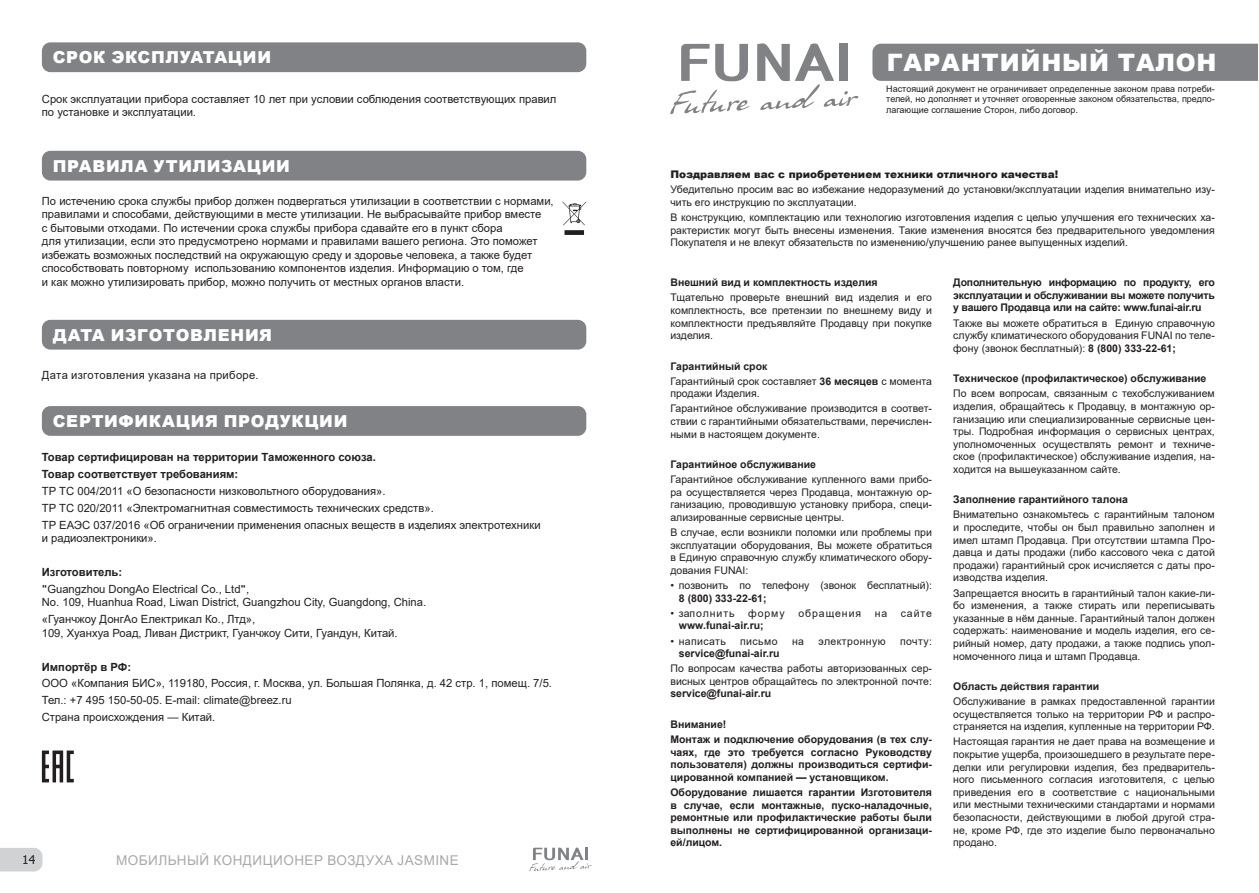
<style>
.page{position:relative;width:1259px;height:893px;background:#fff}
.page>*{position:absolute;margin:0;border:0;box-sizing:border-box;transform-origin:0 0}
.t1{font:900 24px "Arial";letter-spacing:.035em;color:#fff}
.t2{font:900 16.5px "Arial";letter-spacing:.04em;color:#fff}
.t3{font:13.5px "Arial";letter-spacing:.035em;color:#a8a9ad}
.t4{font:12px "Tahoma";color:#231f20}
.t5{font:11.25px/13.5px "Arial";color:#231f20}
.t6{font:700 11.25px/17px "Arial";color:#231f20}
.t7{font:11.25px "Arial";letter-spacing:.025em;color:#231f20}
.t8{font:10.5px/12.6px "Arial";color:#231f20;text-align:justify}
.t9{font:700 10.5px/12.6px "Arial";color:#231f20;text-align:justify}
.t10{font:900 10.5px "Arial";color:#231f20}
.t11{font:10.5px "Arial";letter-spacing:.04em;color:#231f20}
.t12{font:10.5px "Arial";letter-spacing:.09em;color:#231f20}
.t13{font:9px/10.8px "Arial";color:#231f20;text-align:justify}
.s1{font-weight:700}
.s2{font-family:"Segoe UI";font-weight:700}
</style>
<div class="page">
<svg style="left:0;top:848px;width:43px;height:23px"></svg>
<svg style="left:529px;top:847px;width:62px;height:24px"></svg>
<svg style="left:562px;top:201px;width:24px;height:34px"></svg>
<svg style="left:42px;top:750px;width:32px;height:32px"></svg>
<div style="left:872px;top:44px;width:385px;height:37px;background:#808285"></div>
<svg style="left:670px;top:90px;width:79px;height:24px"></svg>
<svg style="left:681px;top:44px;width:28px;height:37px"></svg>
<svg style="left:715px;top:44px;width:33px;height:37px"></svg>
<svg style="left:757px;top:43px;width:101px;height:67px"></svg>
<div style="left:42px;top:406px;width:544px;height:30px;background:#808285;border-radius:9px"></div>
<div style="left:42px;top:320px;width:544px;height:30px;background:#808285;border-radius:9px"></div>
<div style="left:42px;top:42px;width:544px;height:30px;background:#808285;border-radius:9px"></div>
<div style="left:42px;top:151px;width:544px;height:30px;background:#808285;border-radius:9px"></div>
<h2 class="t2" style="left:53px;top:45px;width:220px">СРОК ЭКСПЛУАТАЦИИ</h2>
<p class="t5" style="left:42px;top:92px;width:516px">Срок эксплуатации прибора составляет 10 лет при условии соблюдения соответствующих правил по установке и эксплуатации.</p>
<h2 class="t2" style="left:53px;top:154px;width:239px">ПРАВИЛА УТИЛИЗАЦИИ</h2>
<p class="t5" style="left:42px;top:194px;width:513px">По истечению срока службы прибор должен подвергаться утилизации в соответствии с нормами, правилами и способами, действующими в месте утилизации. Не выбрасывайте прибор вместе<br>с бытовыми отходами. По истечении срока службы прибора сдавайте его в пункт сбора<br>для утилизации, если это предусмотрено нормами и правилами вашего региона. Это поможет избежать возможных последствий на окружающую среду и здоровье человека, а также будет способствовать повторному использованию компонентов изделия. Информацию о том, где<br>и как можно утилизировать прибор, можно получить от местных органов власти.</p>
<h2 class="t2" style="left:53px;top:323px;width:221px">ДАТА ИЗГОТОВЛЕНИЯ</h2>
<p class="t7" style="left:42px;top:368px;width:218px">Дата изготовления указана на приборе.</p>
<h2 class="t2" style="left:53px;top:409px;width:296px">СЕРТИФИКАЦИЯ ПРОДУКЦИИ</h2>
<p class="t6" style="left:42px;top:449px;width:336px">Товар сертифицирован на территории Таможенного союза.<br>Товар соответствует требованиям:</p>
<p class="t5" style="left:42px;top:482px;width:500px;line-height:17px">ТР ТС 004/2011 «О безопасности низковольтного оборудования».<br>ТР ТС 020/2011 «Электромагнитная совместимость технических средств».<br>ТР ЕАЭС 037/2016 «Об ограничении применения опасных веществ в изделиях электротехники</p>
<p class="t5" style="left:42px;top:531px;width:117px">и радиоэлектроники».</p>
<p class="t5" style="left:42px;top:563px;width:209px;line-height:17px"><span class="s1">Изготовитель:<br></span><span class="s2">"</span>Guangzhou DongAo Electrical Co., Ltd<span class="s2">"</span>,</p>
<p class="t5" style="left:42px;top:594px;width:386px;line-height:17px">No. 109, Huanhua Road, Liwan District, Guangzhou City, Guangdong, China. «Гуанчжоу ДонгАо Електрикал Ко., Лтд»,</p>
<p class="t5" style="left:42px;top:626px;width:357px">109, Хуанхуа Роад, Ливан Дистрикт, Гуанчжоу Сити, Гуандун, Китай.</p>
<p class="t6" style="left:42px;top:658px;width:91px">Импортёр в РФ:</p>
<p class="t5" style="left:42px;top:675px;width:512px;line-height:17px">ООО «Компания БИС», 119180, Россия, г. Москва, ул. Большая Полянка, д. 42 стр. 1, помещ. 7/5.<br>Тел.: +7 495 150-50-05. E-mail: climate@breez.ru<br>Страна происхождения — Китай.</p>
<p class="t4" style="left:22px;top:852px;width:15px">14</p>
<p class="t3" style="left:116px;top:850px;width:344px">МОБИЛЬНЫЙ КОНДИЦИОНЕР ВОЗДУХА JASMINE</p>
<h1 class="t1" style="left:886px;top:45px;width:331px">ГАРАНТИЙНЫЙ ТАЛОН</h1>
<p class="t13" style="left:886px;top:83px;width:330px">Настоящий документ не ограничивает определенные законом права потреби&shy;телей, но дополняет и уточняет оговоренные законом обязательства, предпо&shy;лагающие соглашение Сторон, либо договор.</p>
<p class="t10" style="left:670px;top:167px;width:389px">Поздравляем вас с приобретением техники отличного качества!</p>
<p class="t8" style="left:670px;top:183px;width:546px">Убедительно просим вас во избежание недоразумений до установки/эксплуатации изделия внимательно изу&shy;чить его инструкцию по эксплуатации.</p>
<p class="t8" style="left:670px;top:211px;width:546px">В конструкцию, комплектацию или технологию изготовления изделия с целью улучшения его технических ха&shy;рактеристик могут быть внесены изменения. Такие изменения вносятся без предварительного уведомления Покупателя и не влекут обязательств по изменению/улучшению ранее выпущенных изделий.</p>
<p class="t9" style="left:670px;top:276px;width:209px">Внешний вид и комплектность изделия</p>
<p class="t8" style="left:670px;top:291px;width:263px">Тщательно проверьте внешний вид изделия и его комплектность, все претензии по внешнему виду и комплектности предъявляйте Продавцу при покупке изделия.</p>
<p class="t8" style="left:670px;top:358px;width:263px;line-height:15.1px"><span class="s1">Гарантийный срок<br></span>Гарантийный срок составляет <span class="s1">36 месяцев</span> с момента</p>
<p class="t8" style="left:670px;top:386px;width:263px;line-height:15.1px">продажи Изделия.<br>Гарантийное обслуживание производится в соответ-</p>
<p class="t8" style="left:670px;top:415px;width:263px">ствии с гарантийными обязательствами, перечислен&shy;ными в настоящем документе.</p>
<p class="t9" style="left:670px;top:458px;width:147px">Гарантийное обслуживание</p>
<p class="t8" style="left:670px;top:473px;width:263px">Гарантийное обслуживание купленного вами прибо&shy;ра осуществляется через Продавца, монтажную ор&shy;ганизацию, проводившую установку прибора, специ&shy;ализированные сервисные центры.</p>
<p class="t8" style="left:670px;top:526px;width:263px">В случае, если возникли поломки или проблемы при эксплуатации оборудования, Вы можете обратиться в Единую справочную службу климатического обору&shy;дования FUNAI:</p>
<p class="t8" style="left:670px;top:579px;width:263px">• позвонить по телефону (звонок бесплатный):</p>
<p class="t9" style="left:679px;top:592px;width:89px">8 (800) 333-22-61;</p>
<p class="t12" style="left:670px;top:606px;width:66px">• заполнить</p>
<p class="t8" style="left:748px;top:607px;width:38px">форму</p>
<p class="t12" style="left:798px;top:606px;width:64px">обращения</p>
<p class="t8" style="left:874px;top:607px;width:14px">на</p>
<p class="t8" style="left:900px;top:607px;width:33px">сайте</p>
<p class="t9" style="left:679px;top:619px;width:86px">www.funai-air.ru;</p>
<p class="t11" style="left:670px;top:634px;width:57px">• написать</p>
<p class="t8" style="left:740px;top:634px;width:39px">письмо</p>
<p class="t8" style="left:792px;top:634px;width:14px">на</p>
<p class="t11" style="left:818px;top:634px;width:69px">электронную</p>
<p class="t8" style="left:900px;top:634px;width:33px">почту:</p>
<p class="t9" style="left:679px;top:647px;width:102px">service@funai-air.ru</p>
<p class="t8" style="left:670px;top:662px;width:263px">По вопросам качества работы авторизованных сер&shy;висных центров обращайтесь по электронной почте:</p>
<p class="t9" style="left:670px;top:688px;width:102px">service@funai-air.ru</p>
<p class="t9" style="left:670px;top:717px;width:263px;line-height:15.1px">Внимание!<br>Монтаж и подключение оборудования (в тех слу-</p>
<p class="t9" style="left:670px;top:746px;width:263px">чаях, где это требуется согласно Руководству пользователя) должны производиться сертифи&shy;цированной компанией — установщиком.</p>
<p class="t9" style="left:670px;top:786px;width:263px">Оборудование лишается гарантии Изготовителя в случае, если монтажные, пуско-наладочные, ремонтные или профилактические работы были выполнены не сертифицированной организаци&shy;ей/лицом.</p>
<p class="t9" style="left:953px;top:276px;width:263px">Дополнительную информацию по продукту, его эксплуатации и обслуживании вы можете получить у вашего Продавца или на сайте: www.funai-air.ru</p>
<p class="t8" style="left:953px;top:317px;width:263px">Также вы можете обратиться в Единую справочную службу климатического оборудования FUNAI по теле&shy;фону (звонок бесплатный): <span class="s1">8 (800) 333-22-61;</span></p>
<p class="t9" style="left:953px;top:372px;width:255px">Техническое (профилактическое) обслуживание</p>
<p class="t8" style="left:953px;top:387px;width:263px">По всем вопросам, связанным с техобслуживанием изделия, обращайтесь к Продавцу, в монтажную ор&shy;ганизацию или специализированные сервисные цен&shy;тры. Подробная информация о сервисных центрах, уполномоченных осуществлять ремонт и техниче&shy;ское (профилактическое) обслуживание изделия, на&shy;ходится на вышеуказанном сайте.</p>
<p class="t9" style="left:953px;top:493px;width:176px">Заполнение гарантийного талона</p>
<p class="t8" style="left:953px;top:508px;width:263px">Внимательно ознакомьтесь с гарантийным талоном и проследите, чтобы он был правильно заполнен и имел штамп Продавца. При отсутствии штампа Про&shy;давца и даты продажи (либо кассового чека с датой продажи) гарантийный срок исчисляется с даты про&shy;изводства изделия.</p>
<p class="t8" style="left:953px;top:586px;width:263px">Запрещается вносить в гарантийный талон какие-ли&shy;бо изменения, а также стирать или переписывать указанные в нём данные. Гарантийный талон должен содержать: наименование и модель изделия, его се&shy;рийный номер, дату продажи, а также подпись упол&shy;номоченного лица и штамп Продавца.</p>
<p class="t9" style="left:953px;top:680px;width:148px">Область действия гарантии</p>
<p class="t8" style="left:953px;top:695px;width:263px">Обслуживание в рамках предоставленной гарантии осуществляется только на территории РФ и распро&shy;страняется на изделия, купленные на территории РФ.</p>
<p class="t8" style="left:953px;top:735px;width:263px">Настоящая гарантия не дает права на возмещение и покрытие ущерба, произошедшего в результате пере&shy;делки или регулировки изделия, без предваритель&shy;ного письменного согласия изготовителя, с целью приведения его в соответствие с национальными или местными техническими стандартами и нормами безопасности, действующими в любой другой стра&shy;не, кроме РФ, где это изделие было первоначально продано.</p>
</div>
